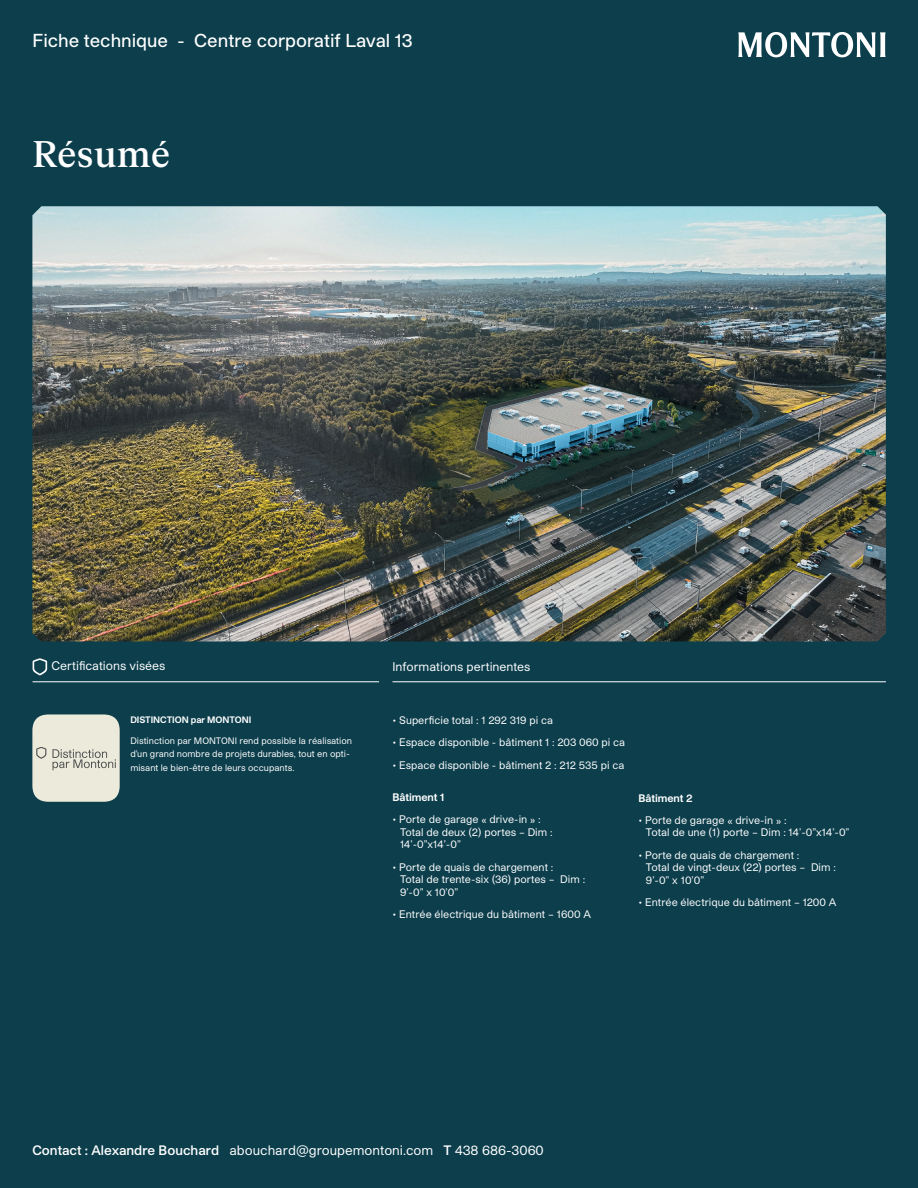
<style>
.page{position:relative;width:918px;height:1188px;background:#0c3e4c}
.page>*{position:absolute;margin:0;border:0;box-sizing:border-box;transform-origin:0 0}
.t1{font:500 36px "FK Roman Standard";color:#fff}
.t2{font:500 18px "Studio Pro";color:#fff}
.t3{font:13.2px "Studio Pro";color:#fff}
.t4{font:12px "Studio Pro";color:#fff}
.t5{font:10.5px/12.6px "Studio Pro";color:#fff}
.t6{font:700 10.5px "Studio Pro";color:#fff}
.t7{font:9px/13.5px "Studio Pro";color:#fff}
.t8{font:700 9px "Studio Pro";color:#fff}
.s1{font-weight:600}
</style>
<div class="page">
<svg style="left:738px;top:32px;width:148px;height:25px"></svg>
<hr style="left:33px;top:681px;width:346px;height:1px;background:#fff">
<hr style="left:393px;top:681px;width:493px;height:1px;background:#fff">
<img style="left:32px;top:206px;width:854px;height:435px">
<svg style="left:33px;top:658px;width:14px;height:17px"></svg>
<div style="left:32px;top:714px;width:88px;height:88px;background:#eceada;border-radius:16px"></div>
<svg style="left:36px;top:747px;width:10px;height:12px"></svg>
<svg style="left:52px;top:749px;width:64px;height:21px"></svg>
<h2 class="t2" style="left:32px;top:28px;width:382px">Fiche technique - Centre corporatif Laval 13</h2>
<h1 class="t1" style="left:32px;top:126px;width:139px">Résumé</h1>
<p class="t4" style="left:52px;top:658px;width:115px">Certifications visées</p>
<p class="t4" style="left:393px;top:659px;width:139px">Informations pertinentes</p>
<p class="t8" style="left:130px;top:713px;width:122px">DISTINCTION par MONTONI</p>
<p class="t7" style="left:130px;top:734px;width:223px">Distinction par MONTONI rend possible la réalisation d’un grand nombre de projets durables, tout en opti&shy;misant le bien-être de leurs occupants.</p>
<p class="t5" style="left:393px;top:714px;width:162px">• Superficie total : 1 292 319 pi ca</p>
<p class="t5" style="left:393px;top:736px;width:234px">• Espace disponible - bâtiment 1 : 203 060 pi ca</p>
<p class="t5" style="left:393px;top:758px;width:233px">• Espace disponible - bâtiment 2 : 212 535 pi ca</p>
<p class="t6" style="left:393px;top:790px;width:53px">Bâtiment 1</p>
<p class="t5" style="left:400px;top:813px;width:154px;text-indent:-7px">• Porte de garage « drive-in » :<br>Total de deux (2) portes – Dim :<br>14’-0”x14’-0”</p>
<p class="t5" style="left:400px;top:860px;width:187px;text-indent:-7px">• Porte de quais de chargement :<br>Total de trente-six (36) portes – Dim :<br>9’-0” x 10’0”</p>
<p class="t5" style="left:393px;top:908px;width:200px">• Entrée électrique du bâtiment – 1600 A</p>
<p class="t6" style="left:638px;top:790px;width:55px">Bâtiment 2</p>
<p class="t5" style="left:646px;top:814px;width:205px;text-indent:-7px">• Porte de garage « drive-in » :<br>Total de une (1) porte – Dim : 14’-0”x14’-0”</p>
<p class="t5" style="left:646px;top:848px;width:191px;text-indent:-7px">• Porte de quais de chargement :<br>Total de vingt-deux (22) portes – Dim :<br>9’-0” x 10’0”</p>
<p class="t5" style="left:638px;top:896px;width:200px">• Entrée électrique du bâtiment – 1200 A</p>
<p class="t3" style="left:32px;top:1142px;width:513px"><span class="s1">Contact : Alexandre Bouchard</span> abouchard@groupemontoni.com <span class="s1">T</span> 438 686-3060</p>
</div>
